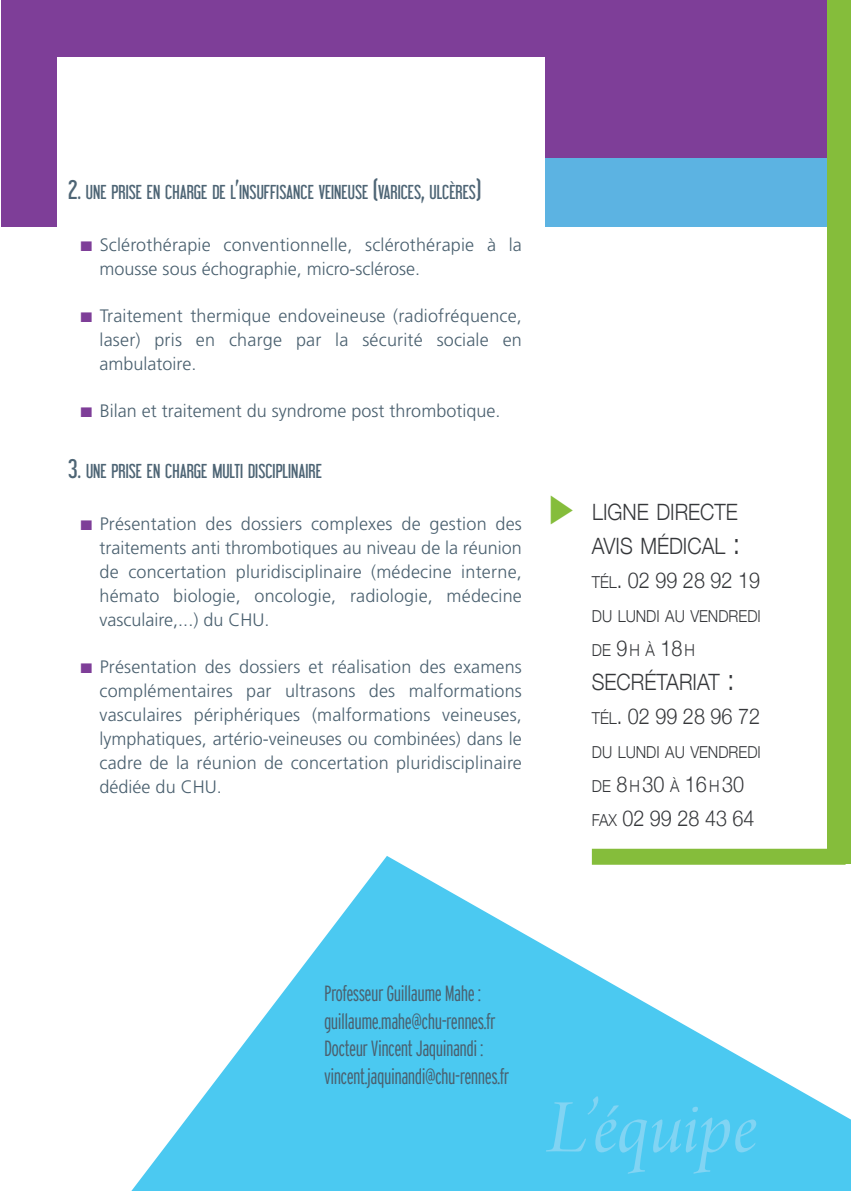
<style>
.page{position:relative;width:851px;height:1191px;background:#fff}
.page>*{position:absolute;margin:0;border:0;box-sizing:border-box;transform-origin:0 0}
.t1{font:80px "Arno Pro Italic Display";letter-spacing:-.005em;color:#81d4f3}
.t2{font:300 22.4px/34px "Helvetica Neue";color:#35373a;scale:.9 1}
.t3{font:300 extra-condensed 22px/27.6px "Interstate";letter-spacing:-.025em;color:#4a606f}
.t4{font:300 22px/34px "Helvetica Neue";color:#35373a;scale:.9 1}
.t5{font:300 18px/24px "Frutiger";letter-spacing:.01em;color:#4a606f;text-align:justify}
.t6{font:18px "Libel Suit";color:#4e6575;scale:1.09 1}
.t7{font:300 16.4px/34px "Helvetica Neue";color:#35373a;scale:.9 1}
.s1{font-size:24px}
.s2{font-family:"Arial";font-weight:400;font-size:20.8px;color:#7e3e98}
.s3{font-size:30px}
.s4{font-size:16.4px}
.s5{font-size:22px}
</style>
<div class="page">
<div style="left:1px;top:0;width:849px;height:227px;background:#7e3e98"></div>
<div style="left:57px;top:159px;width:793px;height:68px;background:#5cb3e2"></div>
<div style="left:57px;top:57px;width:487px;height:1077px;background:#fff"></div>
<div style="left:826px;top:0;width:24px;height:863px;background:#85bd3b"></div>
<div style="left:591px;top:848px;width:254px;height:16px;background:#85bd3b"></div>
<svg style="left:131px;top:856px;width:719px;height:335px;fill:#4bc9f1"></svg>
<p class="t6" style="left:68px;top:185px;width:380px"><span class="s1">2.</span> UNE PRISE EN CHARGE DE L<span class="s1">’</span>INSUFFISANCE VEINEUSE <span class="s1">(</span>VARICES<span class="s1">,</span> ULCÈRES<span class="s1">)</span></p>
<p class="t5" style="left:100px;top:234px;width:424px;text-indent:-20px"><span class="s2">■</span> Sclérothérapie conventionnelle, sclérothérapie à la mousse sous échographie, micro-sclérose.</p>
<p class="t5" style="left:100px;top:305px;width:424px;text-indent:-20px"><span class="s2">■</span> Traitement thermique endoveineuse (radiofréquence, laser) pris en charge par la sécurité sociale en ambulatoire.</p>
<p class="t5" style="left:79px;top:400px;width:422px"><span class="s2">■</span> Bilan et traitement du syndrome post thrombotique.</p>
<p class="t6" style="left:68px;top:464px;width:234px"><span class="s1">3.</span> UNE PRISE EN CHARGE MULTI DISCIPLINAIRE</p>
<p class="t5" style="left:100px;top:513px;width:424px;text-indent:-20px"><span class="s2">■</span> Présentation des dossiers complexes de gestion des traitements anti thrombotiques au niveau de la réunion de concertation pluridisciplinaire (médecine interne, hémato biologie, oncologie, radiologie, médecine vasculaire,...) du CHU.</p>
<p class="t5" style="left:100px;top:656px;width:424px;text-indent:-20px"><span class="s2">■</span> Présentation des dossiers et réalisation des examens complémentaires par ultrasons des malformations vasculaires périphériques (malformations veineuses, lymphatiques, artério-veineuses ou combinées) dans le cadre de la réunion de concertation pluridisciplinaire dédiée du CHU.</p>
<p class="t2" style="left:591px;top:494px;width:166px">LIGNE DIRECTE<br>AVIS MÉDICAL <span class="s3">:</span></p>
<p class="t4" style="left:591px;top:562px;width:188px"><span class="s4">TÉL</span>. 02 99 28 92 19</p>
<p class="t7" style="left:591px;top:599px;width:189px">DU LUNDI AU VENDREDI<br>DE <span class="s5">9</span>H À <span class="s5">18</span>H</p>
<p class="t2" style="left:591px;top:664px;width:160px">SECRÉTARIAT <span class="s3">:</span></p>
<p class="t4" style="left:591px;top:698px;width:188px"><span class="s4">TÉL</span>. 02 99 28 96 72</p>
<p class="t7" style="left:591px;top:735px;width:189px">DU LUNDI AU VENDREDI</p>
<p class="t4" style="left:591px;top:766px;width:182px"><span class="s4">DE</span> 8<span class="s4">H</span>30 <span class="s4">À</span> 16<span class="s4">H</span>30<br><span class="s4">FAX</span> 02 99 28 43 64</p>
<p class="t3" style="left:324px;top:979px;width:187px">Professeur Guillaume Mahe : guillaume.mahe@chu-rennes.fr<br>Docteur Vincent Jaquinandi : vincent.jaquinandi@chu-rennes.fr</p>
<h1 class="t1" style="left:547px;top:1096px;width:211px">L’équipe</h1>
</div>
